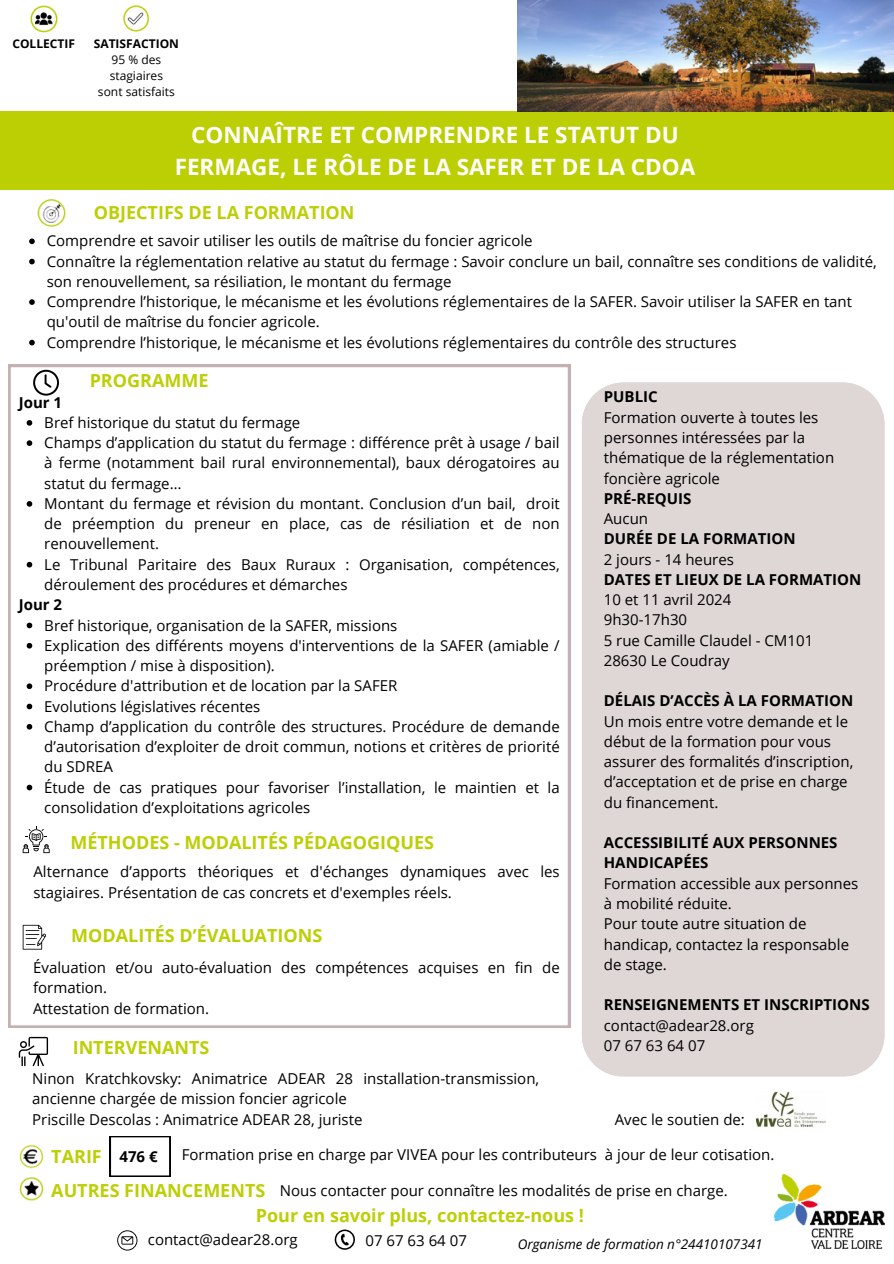
<style>
.page{position:relative;width:894px;height:1264px;background:#fff}
.page>*{position:absolute;margin:0;border:0;box-sizing:border-box;transform-origin:0 0}
.t1{font:700 22.5px/31.5px "Open Sans";color:#fff;text-align:center}
.t2{font:700 18px "Open Sans";color:#bccf05}
.t3{font:15px/20.2px "Open Sans";color:#000}
.t4{font:700 15px/20.2px "Open Sans";color:#000}
.t5{font:italic 13.5px "Open Sans";color:#000}
.t6{font:12px/16px "Open Sans";color:#000;text-align:center}
.t7{font:700 12px "Open Sans";color:#000}
</style>
<div class="page">
<div style="left:0;top:112px;width:893px;height:78px;background:#bccf05"></div>
<img style="left:30px;top:5px;width:28px;height:28px">
<img style="left:123px;top:5px;width:27px;height:27px">
<svg style="left:9px;top:365px;width:561px;height:662px"></svg>
<img style="left:756px;top:1091px;width:69px;height:36px">
<img style="left:774px;top:1174px;width:110px;height:74px">
<svg style="left:23px;top:924px;width:23px;height:25px"></svg>
<svg style="left:19px;top:1036px;width:29px;height:30px"></svg>
<div style="left:582px;top:382px;width:302px;height:694px;background:#dfd6d6"></div>
<svg style="left:33px;top:370px;width:26px;height:25px"></svg>
<img style="left:37px;top:199px;width:29px;height:28px">
<svg style="left:23px;top:826px;width:27px;height:27px"></svg>
<img style="left:517px;top:0;width:376px;height:111px">
<svg style="left:27px;top:420px;width:5px;height:5px"></svg>
<svg style="left:27px;top:440px;width:5px;height:6px"></svg>
<svg style="left:27px;top:501px;width:5px;height:5px"></svg>
<svg style="left:27px;top:562px;width:5px;height:5px"></svg>
<svg style="left:27px;top:622px;width:5px;height:6px"></svg>
<svg style="left:27px;top:643px;width:5px;height:5px"></svg>
<svg style="left:27px;top:683px;width:5px;height:6px"></svg>
<svg style="left:27px;top:703px;width:5px;height:6px"></svg>
<svg style="left:27px;top:724px;width:5px;height:5px"></svg>
<svg style="left:27px;top:784px;width:5px;height:6px"></svg>
<img style="left:19px;top:1144px;width:25px;height:25px">
<svg style="left:110px;top:1136px;width:60px;height:40px"></svg>
<img style="left:19px;top:1176px;width:25px;height:25px">
<svg style="left:334px;top:1229px;width:21px;height:20px"></svg>
<svg style="left:117px;top:1230px;width:20px;height:20px"></svg>
<svg style="left:29px;top:238px;width:6px;height:6px"></svg>
<svg style="left:29px;top:259px;width:6px;height:5px"></svg>
<svg style="left:29px;top:299px;width:6px;height:6px"></svg>
<svg style="left:29px;top:340px;width:6px;height:5px"></svg>
<h2 class="t7" style="left:12px;top:35px;width:64px">COLLECTIF</h2>
<p class="t7" style="left:94px;top:35px;width:87px">SATISFACTION</p>
<p class="t6" style="left:98px;top:51px;width:78px">95 % des stagiaires sont satisfaits</p>
<p class="t1" style="left:175px;top:119px;width:522px">CONNAÎTRE ET COMPRENDRE LE STATUT DU<br>FERMAGE, LE RÔLE DE LA SAFER ET DE LA CDOA</p>
<p class="t2" style="left:94px;top:200px;width:262px">OBJECTIFS DE LA FORMATION</p>
<h6 class="t3" style="left:47px;top:230px;width:487px">Comprendre et savoir utiliser les outils de maîtrise du foncier agricole</h6>
<p class="t3" style="left:47px;top:251px;width:831px">Connaître la réglementation relative au statut du fermage : Savoir conclure un bail, connaître ses conditions de validité, son renouvellement, sa résiliation, le montant du fermage</p>
<h2 class="t3" style="left:47px;top:291px;width:806px">Comprendre l’historique, le mécanisme et les évolutions réglementaires de la SAFER. Savoir utiliser la SAFER en tant qu'outil de maîtrise du foncier agricole.</h2>
<p class="t3" style="left:47px;top:332px;width:691px">Comprendre l’historique, le mécanisme et les évolutions réglementaires du contrôle des structures</p>
<p class="t2" style="left:90px;top:368px;width:120px">PROGRAMME</p>
<h2 class="t4" style="left:19px;top:392px;width:45px">Jour 1</h2>
<h5 class="t3" style="left:44px;top:412px;width:257px">Bref historique du statut du fermage</h5>
<p class="t3" style="left:44px;top:432px;width:517px;text-align:justify">Champs d’application du statut du fermage : différence prêt à usage / bail à ferme (notamment bail rural environnemental), baux dérogatoires au statut du fermage…</p>
<p class="t3" style="left:44px;top:493px;width:517px;text-align:justify">Montant du fermage et révision du montant. Conclusion d’un bail, droit de préemption du preneur en place, cas de résiliation et de non renouvellement.</p>
<p class="t3" style="left:44px;top:554px;width:517px">Le Tribunal Paritaire des Baux Ruraux : Organisation, compétences, déroulement des procédures et démarches</p>
<p class="t4" style="left:19px;top:594px;width:45px">Jour 2</p>
<h5 class="t3" style="left:44px;top:614px;width:354px">Bref historique, organisation de la SAFER, missions</h5>
<p class="t3" style="left:44px;top:635px;width:517px">Explication des différents moyens d'interventions de la SAFER (amiable / préemption / mise à disposition).</p>
<p class="t3" style="left:44px;top:675px;width:354px">Procédure d'attribution et de location par la SAFER</p>
<p class="t3" style="left:44px;top:695px;width:217px">Evolutions législatives récentes</p>
<p class="t3" style="left:44px;top:716px;width:517px;text-align:justify">Champ d’application du contrôle des structures. Procédure de demande d’autorisation d’exploiter de droit commun, notions et critères de priorité du SDREA</p>
<p class="t3" style="left:44px;top:776px;width:517px">Étude de cas pratiques pour favoriser l’installation, le maintien et la consolidation d’exploitations agricoles</p>
<p class="t2" style="left:70px;top:830px;width:365px">MÉTHODES - MODALITÉS PÉDAGOGIQUES</p>
<p class="t3" style="left:33px;top:861px;width:527px">Alternance d’apports théoriques et d'échanges dynamiques avec les stagiaires. Présentation de cas concrets et d'exemples réels.</p>
<p class="t2" style="left:71px;top:922px;width:252px">MODALITÉS D’ÉVALUATIONS</p>
<p class="t3" style="left:33px;top:957px;width:528px">Évaluation et/ou auto-évaluation des compétences acquises en fin de formation.<br>Attestation de formation.</p>
<h2 class="t2" style="left:73px;top:1034px;width:138px">INTERVENANTS</h2>
<h6 class="t3" style="left:32px;top:1068px;width:508px">Ninon Kratchkovsky: Animatrice ADEAR 28 installation-transmission, ancienne chargée de mission foncier agricole<br>Priscille Descolas : Animatrice ADEAR 28, juriste</h6>
<p class="t4" style="left:603px;top:386px;width:55px">PUBLIC</p>
<p class="t3" style="left:603px;top:407px;width:232px">Formation ouverte à toutes les personnes intéressées par la thématique de la réglementation foncière agricole</p>
<p class="t4" style="left:603px;top:488px;width:89px">PRÉ-REQUIS</p>
<p class="t3" style="left:603px;top:508px;width:46px">Aucun</p>
<p class="t4" style="left:603px;top:528px;width:193px">DURÉE DE LA FORMATION</p>
<p class="t3" style="left:603px;top:548px;width:132px">2 jours - 14 heures</p>
<p class="t4" style="left:603px;top:569px;width:259px">DATES ET LIEUX DE LA FORMATION</p>
<p class="t3" style="left:603px;top:589px;width:211px">10 et 11 avril 2024<br>9h30-17h30<br>5 rue Camille Claudel - CM101<br>28630 Le Coudray</p>
<p class="t4" style="left:603px;top:690px;width:251px">DÉLAIS D’ACCÈS À LA FORMATION</p>
<p class="t3" style="left:603px;top:710px;width:251px">Un mois entre votre demande et le début de la formation pour vous assurer des formalités d’inscription, d’acceptation et de prise en charge du financement.</p>
<p class="t4" style="left:603px;top:832px;width:235px">ACCESSIBILITÉ AUX PERSONNES<br>HANDICAPÉES</p>
<p class="t3" style="left:603px;top:872px;width:256px">Formation accessible aux personnes à mobilité réduite.<br>Pour toute autre situation de handicap, contactez la responsable de stage.</p>
<p class="t4" style="left:603px;top:994px;width:267px">RENSEIGNEMENTS ET INSCRIPTIONS</p>
<p class="t3" style="left:603px;top:1014px;width:152px">contact@adear28.org<br>07 67 63 64 07</p>
<h5 class="t3" style="left:614px;top:1108px;width:132px">Avec le soutien de:</h5>
<p class="t2" style="left:51px;top:1143px;width:52px">TARIF</p>
<h6 class="t4" style="left:119px;top:1146px;width:40px">476 €</h6>
<h2 class="t3" style="left:182px;top:1143px;width:594px">Formation prise en charge par VIVEA pour les contributeurs à jour de leur cotisation.</h2>
<p class="t2" style="left:51px;top:1177px;width:215px">AUTRES FINANCEMENTS</p>
<h2 class="t3" style="left:280px;top:1179px;width:449px">Nous contacter pour connaître les modalités de prise en charge.</h2>
<h6 class="t5" style="left:517px;top:1234px;width:246px">Organisme de formation n°24410107341</h6>
<p class="t2" style="left:256px;top:1203px;width:329px">Pour en savoir plus, contactez-nous !</p>
<h6 class="t3" style="left:148px;top:1228px;width:151px">contact@adear28.org</h6>
<p class="t3" style="left:365px;top:1230px;width:103px">07 67 63 64 07</p>
</div>
